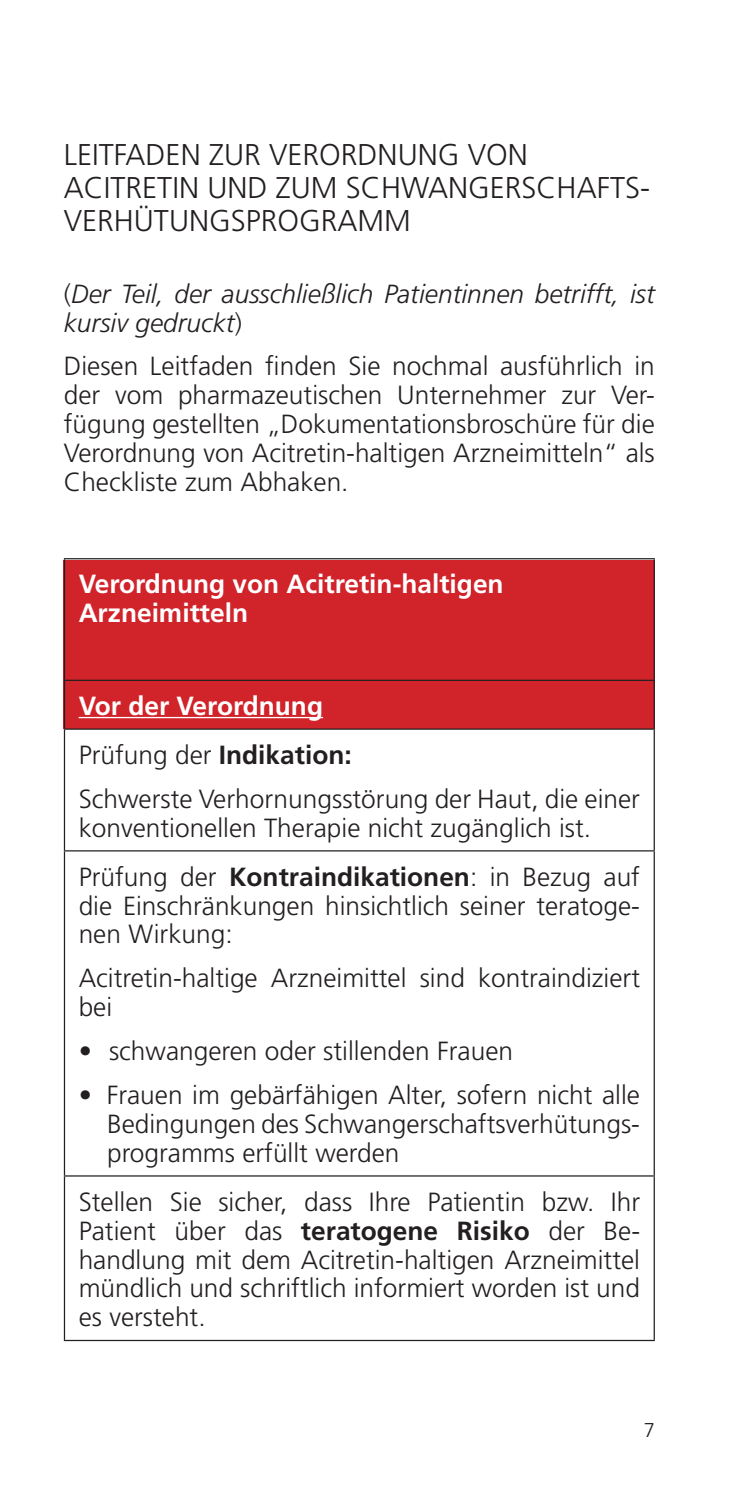
<style>
.page{position:relative;width:745px;height:1489px;background:#fff}
.page>*{position:absolute;margin:0;border:0;box-sizing:border-box;transform-origin:0 0}
.t1{font:300 30px/33px "Frutiger";color:#231f20}
.t2{font:300 26.25px/29px "Frutiger";color:#231f20;text-align:justify}
.t3{font:italic 300 26.25px/28.8px "Frutiger";color:#231f20}
.t4{font:700 26.25px/28.8px "Frutiger";color:#fff}
.t5{font:300 20px "Frutiger";color:#231f20}
.s1{font-style:normal}
.s2{font-weight:700}
</style>
<div class="page">
<div style="left:64px;top:560px;width:590px;height:168px;background:#d1232a"></div>
<hr style="left:64px;top:558px;width:590px;height:1px;background:#231f20">
<hr style="left:64px;top:679px;width:590px;height:2px;background:#231f20">
<hr style="left:64px;top:728px;width:590px;height:1px;background:#231f20">
<hr style="left:64px;top:850px;width:590px;height:1px;background:#231f20">
<hr style="left:64px;top:1175px;width:590px;height:1px;background:#231f20">
<hr style="left:64px;top:1339px;width:590px;height:1px;background:#231f20">
<hr style="left:64px;top:559px;width:1px;height:120px;background:#231f20">
<hr style="left:64px;top:681px;width:1px;height:47px;background:#231f20">
<hr style="left:64px;top:729px;width:1px;height:121px;background:#231f20">
<hr style="left:64px;top:851px;width:1px;height:324px;background:#231f20">
<hr style="left:64px;top:1176px;width:1px;height:163px;background:#231f20">
<hr style="left:653px;top:559px;width:1px;height:120px;background:#231f20">
<hr style="left:653px;top:681px;width:1px;height:47px;background:#231f20">
<hr style="left:653px;top:729px;width:1px;height:121px;background:#231f20">
<hr style="left:653px;top:851px;width:1px;height:324px;background:#231f20">
<hr style="left:653px;top:1176px;width:1px;height:163px;background:#231f20">
<hr style="left:79px;top:717px;width:244px;height:1px;background:#fff">
<p class="t1" style="left:64px;top:138px;width:586px">LEITFADEN ZUR VERORDNUNG VON<br>ACITRETIN UND ZUM SCHWANGERSCHAFTS-<br>VERHÜTUNGSPROGRAMM</p>
<p class="t3" style="left:64px;top:280px;width:592px"><span class="s1">(</span>Der Teil, der ausschließlich Patientinnen betrifft, ist kursiv gedruckt<span class="s1">)</span></p>
<p class="t2" style="left:64px;top:351px;width:592px">Diesen Leitfaden finden Sie nochmal ausführlich in der vom pharmazeutischen Unternehmer zur Ver&shy;fügung gestellten „Dokumentationsbroschüre für die Verordnung von Acitretin-haltigen Arzneimitteln“ als Checkliste zum Abhaken.</p>
<p class="t4" style="left:79px;top:569px;width:426px">Verordnung von Acitretin-haltigen<br>Arzneimitteln</p>
<p class="t4" style="left:79px;top:691px;width:246px">Vor der Verordnung</p>
<p class="t2" style="left:79px;top:732px;width:562px;line-height:43.8px">Prüfung der <span class="s2">Indikation:<br></span>Schwerste Verhornungsstörung der Haut, die einer</p>
<p class="t2" style="left:79px;top:813px;width:513px">konventionellen Therapie nicht zugänglich ist.</p>
<p class="t2" style="left:79px;top:862px;width:562px">Prüfung der <span class="s2">Kontraindikationen</span>: in Bezug auf die Einschränkungen hinsichtlich seiner teratoge&shy;nen Wirkung:</p>
<p class="t2" style="left:79px;top:963px;width:562px">Acitretin-haltige Arzneimittel sind kontraindiziert bei</p>
<p class="t2" style="left:79px;top:1036px;width:435px">• schwangeren oder stillenden Frauen</p>
<p class="t2" style="left:107px;top:1080px;width:534px;text-indent:-28px">• Frauen im gebärfähigen Alter, sofern nicht alle Bedingungen des Schwangerschaftsverhütungs&shy;programms erfüllt werden</p>
<p class="t2" style="left:79px;top:1187px;width:562px">Stellen Sie sicher, dass Ihre Patientin bzw. Ihr Patient über das <span class="s2">teratogene Risiko</span> der Be&shy;handlung mit dem Acitretin-haltigen Arzneimittel mündlich und schriftlich informiert worden ist und es versteht.</p>
<p class="t5" style="left:643px;top:1418px;width:13px">7</p>
</div>
